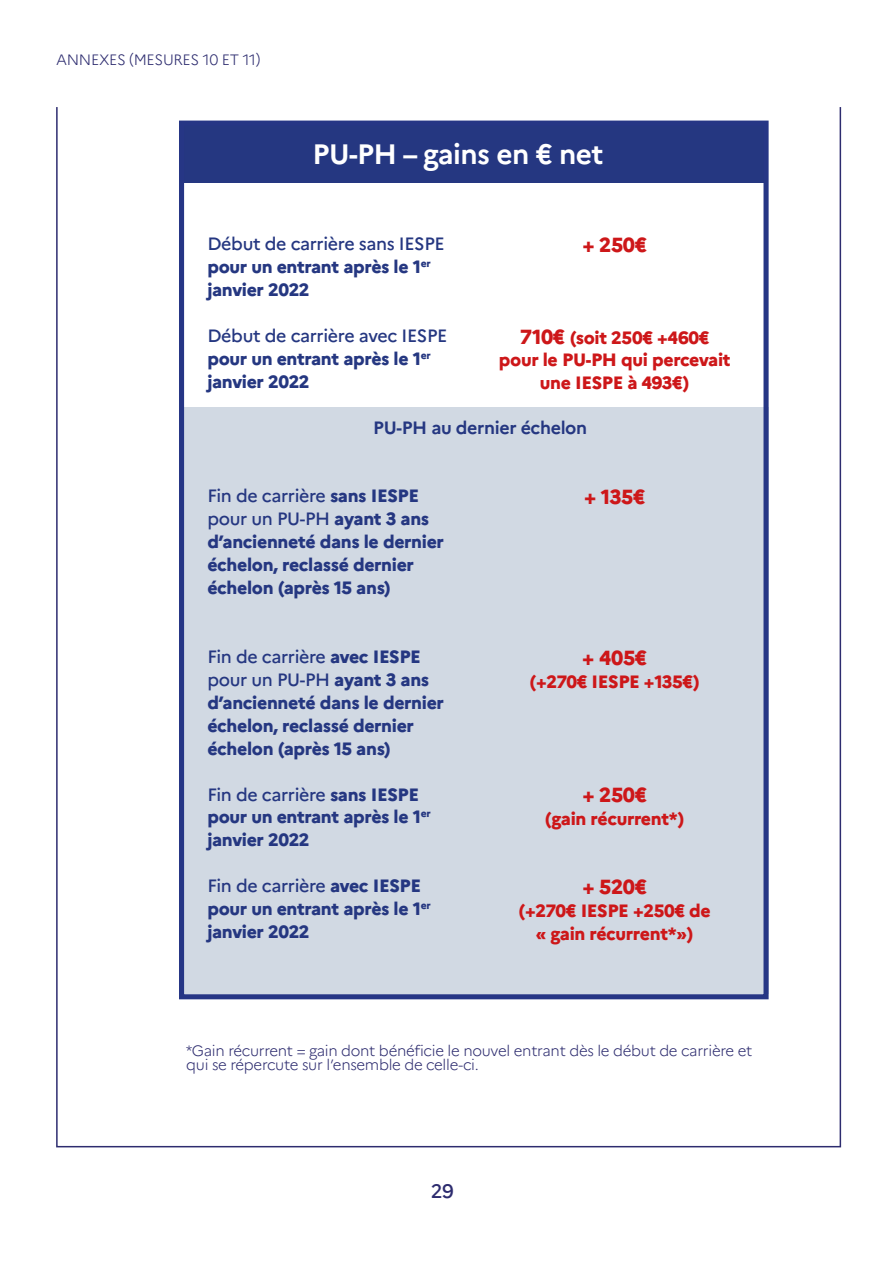
<style>
.page{position:relative;width:893px;height:1263px;background:#fff}
.page>*{position:absolute;margin:0;border:0;box-sizing:border-box;transform-origin:0 0}
.t1{font:700 28.05px "Marianne";letter-spacing:-.02em;color:#fff}
.t2{font:800 20.4px "Marianne";letter-spacing:-.02em;color:#cd1719}
.t3{font:500 19.5px "Marianne";color:#2d2c6f}
.t4{font:800 17.85px/23px "Marianne";letter-spacing:-.02em;color:#253781}
.t5{font:800 17.85px/23px "Marianne";letter-spacing:-.02em;color:#cd1719;text-align:center}
.t6{font:700 17.85px "Marianne";letter-spacing:-.02em;color:#253781}
.t7{font:300 15px/13.5px "Marianne";letter-spacing:-.02em;color:#2d2c6f}
.s1{font-weight:500}
.s2{font-size:20.4px}
</style>
<div class="page">
<div style="left:184px;top:408px;width:585px;height:586px;background:#d1d9e3"></div>
<div style="left:182px;top:126px;width:586px;height:57px;background:#253781"></div>
<div style="left:179px;top:121px;width:590px;height:878px;border:5px solid #263685"></div>
<p class="t7" style="left:56px;top:53px;width:206px">ANNEXES (MESURES 10 ET 11)</p>
<h1 class="t1" style="left:312px;top:137px;width:292px">PU-PH – gains en € net</h1>
<p class="t4" style="left:207px;top:232px;width:239px"><span class="s1">Début de carrière sans IESPE </span>pour un entrant après le 1<sup>er </sup>janvier 2022</p>
<p class="t4" style="left:207px;top:324px;width:241px"><span class="s1">Début de carrière avec IESPE </span>pour un entrant après le 1<sup>er </sup>janvier 2022</p>
<p class="t2" style="left:582px;top:232px;width:66px">+ 250€</p>
<p class="t5" style="left:499px;top:326px;width:233px"><span class="s2">710€</span> (soit 250€ +460€ pour le PU-PH qui percevait une IESPE à 493€)</p>
<p class="t6" style="left:373px;top:417px;width:215px">PU-PH au dernier échelon</p>
<p class="t4" style="left:207px;top:484px;width:238px"><span class="s1">Fin de carrière</span> sans IESPE <span class="s1">pour un PU-PH</span> ayant 3 ans d’ancienneté dans le dernier échelon, reclassé dernier échelon (après 15 ans)</p>
<p class="t4" style="left:207px;top:645px;width:238px"><span class="s1">Fin de carrière</span> avec IESPE <span class="s1">pour un PU-PH</span> ayant 3 ans d’ancienneté dans le dernier échelon, reclassé dernier échelon (après 15 ans)</p>
<p class="t4" style="left:207px;top:783px;width:225px"><span class="s1">Fin de carrière</span> sans IESPE pour un entrant après le 1<sup>er </sup>janvier 2022</p>
<p class="t4" style="left:207px;top:874px;width:225px"><span class="s1">Fin de carrière</span> avec IESPE pour un entrant après le 1<sup>er </sup>janvier 2022</p>
<p class="t2" style="left:584px;top:484px;width:63px">+ 135€</p>
<p class="t2" style="left:582px;top:645px;width:66px">+ 405€</p>
<p class="t5" style="left:530px;top:670px;width:172px">(+270€ IESPE +135€)</p>
<p class="t2" style="left:582px;top:783px;width:66px">+ 250€</p>
<p class="t5" style="left:545px;top:807px;width:141px">(gain récurrent*)</p>
<p class="t2" style="left:582px;top:874px;width:66px">+ 520€</p>
<p class="t5" style="left:519px;top:899px;width:194px">(+270€ IESPE +250€ de « gain récurrent*»)</p>
<p class="t7" style="left:186px;top:1044px;width:568px">*Gain récurrent = gain dont bénéficie le nouvel entrant dès le début de carrière et qui se répercute sur l’ensemble de celle-ci.</p>
<p class="t3" style="left:431px;top:1179px;width:24px">29</p>
</div>
